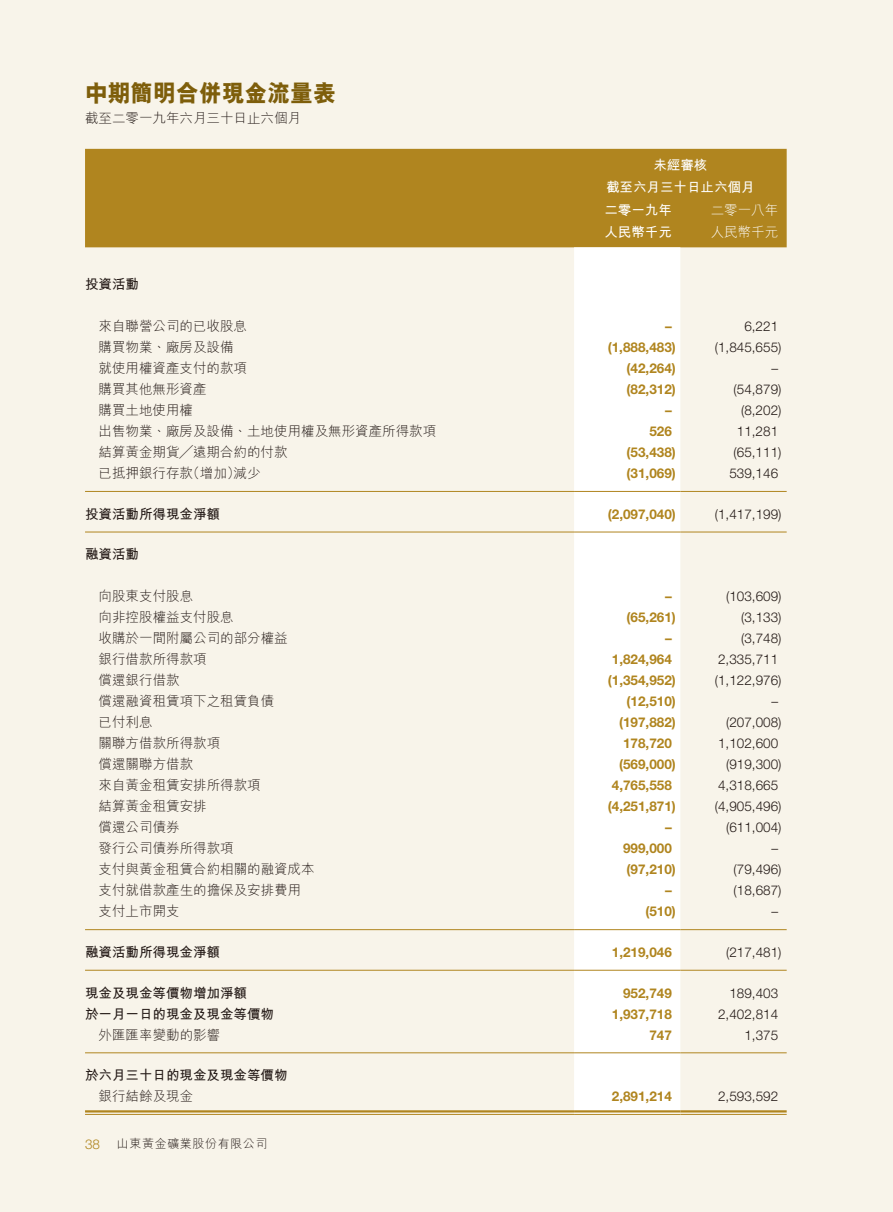
<style>
.page{position:relative;width:893px;height:1212px;background:#f8f4ea}
.page>*{position:absolute;margin:0;border:0;box-sizing:border-box;transform-origin:0 0}
.t1{font:800 24px "M Hei HK";color:#7e5e0b;scale:.95 1}
.t2{font:300 13.5px "M Hei HK";color:#231916}
.t3{font:300 13.5px "Helvetica Neue LT Std";color:#231916}
.t4{font:700 13.5px "Helvetica Neue LT Std";color:#b0851f}
.t5{font:700 13.5px "M Hei HK";color:#231916}
.t6{font:700 13.5px/22.5px "M Hei HK";color:#fff}
.t7{font:300 13.5px "M Hei HK";color:#fff}
.t8{font:300 13.5px "Helvetica Neue LT Std";color:#b0851f}
.t9{font:300 12px "M Hei HK";letter-spacing:.05em;color:#231916}
</style>
<div class="page">
<div style="left:85px;top:149px;width:702px;height:98px;background:#b0851f"></div>
<div style="left:574px;top:247px;width:106px;height:866px;background:#fff"></div>
<hr style="left:85px;top:491px;width:489px;height:1px;background:#b0851f">
<hr style="left:574px;top:491px;width:106px;height:1px;background:#b0851f">
<hr style="left:680px;top:491px;width:107px;height:1px;background:#b0851f">
<hr style="left:85px;top:532px;width:489px;height:1px;background:#b0851f">
<hr style="left:574px;top:532px;width:106px;height:1px;background:#b0851f">
<hr style="left:680px;top:532px;width:107px;height:1px;background:#b0851f">
<hr style="left:85px;top:929px;width:489px;height:1px;background:#b0851f">
<hr style="left:574px;top:929px;width:106px;height:1px;background:#b0851f">
<hr style="left:680px;top:929px;width:107px;height:1px;background:#b0851f">
<hr style="left:85px;top:970px;width:489px;height:1px;background:#b0851f">
<hr style="left:574px;top:970px;width:106px;height:1px;background:#b0851f">
<hr style="left:680px;top:970px;width:107px;height:1px;background:#b0851f">
<hr style="left:85px;top:1052px;width:489px;height:1px;background:#b0851f">
<hr style="left:574px;top:1052px;width:106px;height:1px;background:#b0851f">
<hr style="left:680px;top:1052px;width:107px;height:1px;background:#b0851f">
<hr style="left:85px;top:1110px;width:489px;height:2px;background:#b0851f">
<hr style="left:85px;top:1114px;width:489px;height:1px;background:#b0851f">
<hr style="left:574px;top:1110px;width:106px;height:2px;background:#b0851f">
<hr style="left:574px;top:1114px;width:106px;height:1px;background:#b0851f">
<hr style="left:680px;top:1110px;width:107px;height:2px;background:#b0851f">
<hr style="left:680px;top:1114px;width:107px;height:1px;background:#b0851f">
<h1 class="t1" style="left:85px;top:77px;width:265px">中期簡明合併現金流量表</h1>
<p class="t2" style="left:85px;top:109px;width:217px">截至二零一九年六月三十日止六個月</p>
<p class="t6" style="left:604px;top:152px;width:152px;text-indent:49px">未經審核<br>截至六月三十日止六個月二零一九年</p>
<p class="t7" style="left:711px;top:200px;width:69px">二零一八年</p>
<p class="t6" style="left:604px;top:220px;width:69px">人民幣千元</p>
<p class="t7" style="left:711px;top:223px;width:69px">人民幣千元</p>
<p class="t5" style="left:85px;top:274px;width:55px">投資活動</p>
<p class="t2" style="left:99px;top:317px;width:150px">來自聯營公司的已收股息</p>
<p class="t4" style="left:665px;top:318px;width:8px">–</p>
<p class="t3" style="left:744px;top:318px;width:35px">6,221</p>
<p class="t2" style="left:99px;top:338px;width:136px">購買物業、廠房及設備</p>
<p class="t4" style="left:608px;top:339px;width:70px">(1,888,483)</p>
<p class="t3" style="left:715px;top:339px;width:68px">(1,845,655)</p>
<p class="t2" style="left:99px;top:359px;width:150px">就使用權資產支付的款項</p>
<p class="t4" style="left:627px;top:360px;width:51px">(42,264)</p>
<p class="t3" style="left:771px;top:360px;width:8px">–</p>
<p class="t2" style="left:99px;top:380px;width:109px">購買其他無形資產</p>
<p class="t4" style="left:627px;top:381px;width:51px">(82,312)</p>
<p class="t3" style="left:734px;top:381px;width:49px">(54,879)</p>
<p class="t2" style="left:99px;top:401px;width:96px">購買土地使用權</p>
<p class="t4" style="left:665px;top:402px;width:8px">–</p>
<p class="t3" style="left:741px;top:402px;width:42px">(8,202)</p>
<p class="t2" style="left:99px;top:422px;width:339px">出售物業、廠房及設備、土地使用權及無形資產所得款項</p>
<p class="t4" style="left:649px;top:423px;width:24px">526</p>
<p class="t3" style="left:737px;top:423px;width:43px">11,281</p>
<p class="t2" style="left:99px;top:443px;width:190px">結算黃金期貨╱遠期合約的付款</p>
<p class="t4" style="left:627px;top:444px;width:51px">(53,438)</p>
<p class="t3" style="left:734px;top:444px;width:49px">(65,111)</p>
<p class="t2" style="left:99px;top:464px;width:163px">已抵押銀行存款（增加）減少</p>
<p class="t4" style="left:627px;top:465px;width:51px">(31,069)</p>
<p class="t3" style="left:729px;top:465px;width:50px">539,146</p>
<p class="t5" style="left:85px;top:504px;width:136px">投資活動所得現金淨額</p>
<p class="t4" style="left:608px;top:506px;width:70px">(2,097,040)</p>
<p class="t3" style="left:715px;top:506px;width:68px">(1,417,199)</p>
<p class="t5" style="left:85px;top:544px;width:55px">融資活動</p>
<p class="t2" style="left:99px;top:587px;width:96px">向股東支付股息</p>
<p class="t4" style="left:665px;top:588px;width:8px">–</p>
<p class="t3" style="left:726px;top:588px;width:57px">(103,609)</p>
<p class="t2" style="left:99px;top:608px;width:136px">向非控股權益支付股息</p>
<p class="t4" style="left:627px;top:609px;width:51px">(65,261)</p>
<p class="t3" style="left:741px;top:609px;width:42px">(3,133)</p>
<p class="t2" style="left:99px;top:629px;width:190px">收購於一間附屬公司的部分權益</p>
<p class="t4" style="left:665px;top:630px;width:8px">–</p>
<p class="t3" style="left:741px;top:630px;width:42px">(3,748)</p>
<p class="t2" style="left:99px;top:650px;width:109px">銀行借款所得款項</p>
<p class="t4" style="left:612px;top:651px;width:62px">1,824,964</p>
<p class="t3" style="left:718px;top:651px;width:62px">2,335,711</p>
<p class="t2" style="left:99px;top:671px;width:82px">償還銀行借款</p>
<p class="t4" style="left:608px;top:672px;width:70px">(1,354,952)</p>
<p class="t3" style="left:715px;top:672px;width:68px">(1,122,976)</p>
<p class="t2" style="left:99px;top:692px;width:177px">償還融資租賃項下之租賃負債</p>
<p class="t4" style="left:627px;top:693px;width:51px">(12,510)</p>
<p class="t3" style="left:771px;top:693px;width:8px">–</p>
<p class="t2" style="left:99px;top:713px;width:55px">已付利息</p>
<p class="t4" style="left:619px;top:714px;width:58px">(197,882)</p>
<p class="t3" style="left:726px;top:714px;width:57px">(207,008)</p>
<p class="t2" style="left:99px;top:734px;width:123px">關聯方借款所得款項</p>
<p class="t4" style="left:623px;top:735px;width:50px">178,720</p>
<p class="t3" style="left:718px;top:735px;width:62px">1,102,600</p>
<p class="t2" style="left:99px;top:755px;width:96px">償還關聯方借款</p>
<p class="t4" style="left:619px;top:756px;width:58px">(569,000)</p>
<p class="t3" style="left:726px;top:756px;width:57px">(919,300)</p>
<p class="t2" style="left:99px;top:776px;width:163px">來自黃金租賃安排所得款項</p>
<p class="t4" style="left:612px;top:777px;width:62px">4,765,558</p>
<p class="t3" style="left:718px;top:777px;width:62px">4,318,665</p>
<p class="t2" style="left:99px;top:797px;width:109px">結算黃金租賃安排</p>
<p class="t4" style="left:608px;top:798px;width:70px">(4,251,871)</p>
<p class="t3" style="left:715px;top:798px;width:68px">(4,905,496)</p>
<p class="t2" style="left:99px;top:818px;width:82px">償還公司債券</p>
<p class="t4" style="left:665px;top:819px;width:8px">–</p>
<p class="t3" style="left:726px;top:819px;width:57px">(611,004)</p>
<p class="t2" style="left:99px;top:839px;width:136px">發行公司債券所得款項</p>
<p class="t4" style="left:623px;top:840px;width:50px">999,000</p>
<p class="t3" style="left:771px;top:840px;width:8px">–</p>
<p class="t2" style="left:99px;top:860px;width:217px">支付與黃金租賃合約相關的融資成本</p>
<p class="t4" style="left:627px;top:861px;width:51px">(97,210)</p>
<p class="t3" style="left:734px;top:861px;width:49px">(79,496)</p>
<p class="t2" style="left:99px;top:881px;width:204px">支付就借款產生的擔保及安排費用</p>
<p class="t4" style="left:665px;top:882px;width:8px">–</p>
<p class="t3" style="left:734px;top:882px;width:49px">(18,687)</p>
<p class="t2" style="left:99px;top:902px;width:82px">支付上市開支</p>
<p class="t4" style="left:645px;top:903px;width:32px">(510)</p>
<p class="t3" style="left:771px;top:903px;width:8px">–</p>
<p class="t5" style="left:85px;top:942px;width:136px">融資活動所得現金淨額</p>
<p class="t4" style="left:612px;top:944px;width:62px">1,219,046</p>
<p class="t3" style="left:726px;top:944px;width:57px">(217,481)</p>
<p class="t5" style="left:85px;top:983px;width:163px">現金及現金等價物增加淨額</p>
<p class="t4" style="left:623px;top:984px;width:50px">952,749</p>
<p class="t3" style="left:729px;top:984px;width:50px">189,403</p>
<p class="t5" style="left:85px;top:1004px;width:190px">於一月一日的現金及現金等價物</p>
<p class="t4" style="left:612px;top:1005px;width:62px">1,937,718</p>
<p class="t3" style="left:718px;top:1005px;width:62px">2,402,814</p>
<p class="t2" style="left:99px;top:1025px;width:123px">外匯匯率變動的影響</p>
<p class="t4" style="left:649px;top:1026px;width:24px">747</p>
<p class="t3" style="left:744px;top:1026px;width:35px">1,375</p>
<p class="t5" style="left:85px;top:1065px;width:204px">於六月三十日的現金及現金等價物</p>
<p class="t2" style="left:99px;top:1087px;width:96px">銀行結餘及現金</p>
<p class="t4" style="left:612px;top:1088px;width:62px">2,891,214</p>
<p class="t3" style="left:718px;top:1088px;width:62px">2,593,592</p>
<p class="t8" style="left:85px;top:1136px;width:17px">38</p>
<p class="t9" style="left:117px;top:1135px;width:152px">山東黃金礦業股份有限公司</p>
</div>
